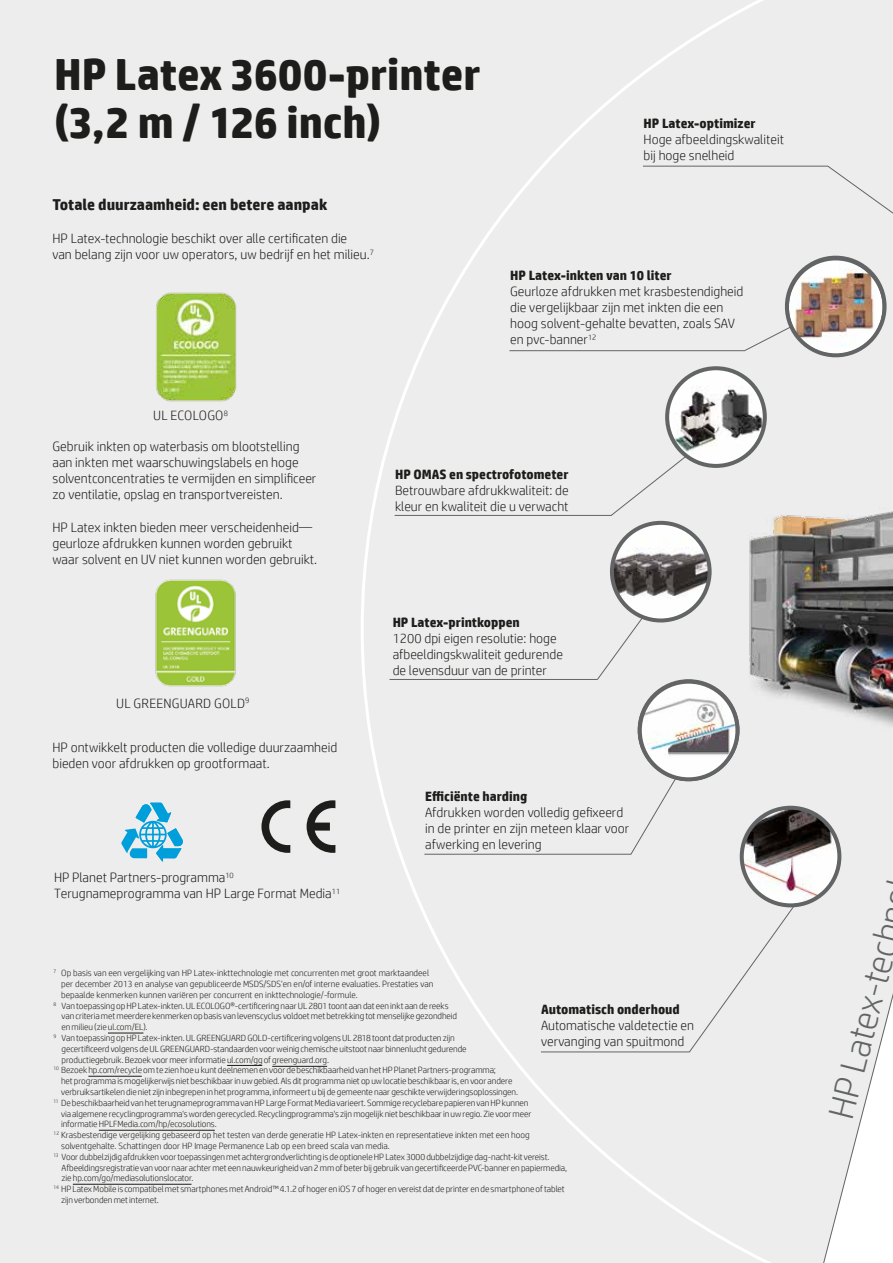
<style>
.page{position:relative;width:893px;height:1263px;background:#ededed}
.page>*{position:absolute;margin:0;border:0;box-sizing:border-box;transform-origin:0 0}
.t1{font:700 45px/48px "HP Simplified";color:#1d1d1b}
.t2{font:300 36px "HP Simplified";color:#626465}
.t3{font:700 15.75px "HP Simplified";color:#1d1d1b}
.t4{font:300 13.5px/16.2px "HP Simplified";color:#1d1d1b}
.t5{font:700 13.5px "HP Simplified";color:#1d1d1b}
.t6{font:300 9px "HP Simplified";letter-spacing:-.01em;color:#1d1d1b}
</style>
<div class="page">
<hr style="left:643px;top:166px;width:185px;height:1px;background:#626465">
<div style="left:827px;top:166px;width:66px;height:70px;background:#ededed"></div>
<svg style="left:819px;top:825px;width:74px;height:438px"></svg>
<div style="left:144px;top:0;width:662px;height:1263px;background:#ededed"></div>
<div style="left:95px;top:0;width:49px;height:1263px;background:#ededed"></div>
<img style="left:741px;top:402px;width:152px;height:379px">
<hr style="left:108px;top:1033px;width:35px;height:1px;background:#1d1d1b">
<hr style="left:227px;top:1065px;width:35px;height:1px;background:#1d1d1b">
<hr style="left:272px;top:1066px;width:55px;height:1px;background:#1d1d1b">
<hr style="left:88px;top:1076px;width:54px;height:1px;background:#1d1d1b">
<hr style="left:99px;top:1130px;width:116px;height:1px;background:#1d1d1b">
<hr style="left:73px;top:1184px;width:118px;height:1px;background:#1d1d1b">
<img style="left:744px;top:252px;width:146px;height:109px">
<img style="left:612px;top:523px;width:98px;height:97px;border-radius:49px">
<div style="left:610px;top:521px;width:102px;height:101px;border:4px solid #626465;border-radius:50%"></div>
<img style="left:640px;top:682px;width:97px;height:97px;border-radius:49px">
<div style="left:638px;top:680px;width:101px;height:101px;border:4px solid #626465;border-radius:50%"></div>
<img style="left:743px;top:808px;width:95px;height:97px">
<div style="left:740px;top:806px;width:101px;height:101px;border:4px solid #626465;border-radius:50%"></div>
<img style="left:667px;top:368px;width:98px;height:97px">
<div style="left:665px;top:366px;width:102px;height:102px;border:4px solid #626465;border-radius:50%"></div>
<img style="left:151px;top:286px;width:94px;height:123px">
<img style="left:149px;top:572px;width:91px;height:123px">
<svg style="left:261px;top:800px;width:29px;height:53px;background:#9e9e9e"></svg>
<svg style="left:307px;top:800px;width:28px;height:53px"></svg>
<svg style="left:121px;top:803px;width:62px;height:58px;background:#87cbe5"></svg>
<h1 class="t1" style="left:54px;top:50px;width:428px">HP Latex 3600-printer (3,2 m / 126 inch)</h1>
<h3 class="t3" style="left:52px;top:195px;width:276px">Totale duurzaamheid: een betere aanpak</h3>
<h3 class="t4" style="left:52px;top:230px;width:323px">HP Latex-technologie beschikt over alle certificaten die<br>van belang zijn voor uw operators, uw bedrijf en het milieu.<sup>7</sup></h3>
<h3 class="t4" style="left:153px;top:407px;width:76px">UL ECOLOGO<sup>8</sup></h3>
<h3 class="t5" style="left:644px;top:115px;width:114px">HP Latex-optimizer</h3>
<h3 class="t4" style="left:644px;top:131px;width:142px">Hoge afbeeldingskwaliteit bij hoge snelheid</h3>
<h3 class="t5" style="left:510px;top:267px;width:163px">HP Latex-inkten van 10 liter</h3>
<h3 class="t4" style="left:510px;top:283px;width:235px">Geurloze afdrukken met krasbestendigheid die vergelijkbaar zijn met inkten die een hoog solvent-gehalte bevatten, zoals SAV en pvc-banner<sup>12</sup></h3>
<h3 class="t4" style="left:52px;top:438px;width:265px">Gebruik inkten op waterbasis om blootstelling aan inkten met waarschuwingslabels en hoge solventconcentraties te vermijden en simplificeer zo ventilatie, opslag en transportvereisten.</h3>
<h3 class="t4" style="left:52px;top:519px;width:266px">HP Latex inkten bieden meer verscheidenheid— geurloze afdrukken kunnen worden gebruikt waar solvent en UV niet kunnen worden gebruikt.</h3>
<h3 class="t4" style="left:116px;top:695px;width:135px">UL GREENGUARD GOLD<sup>9</sup></h3>
<h3 class="t4" style="left:52px;top:739px;width:286px">HP ontwikkelt producten die volledige duurzaamheid bieden voor afdrukken op grootformaat.</h3>
<h3 class="t4" style="left:54px;top:869px;width:288px">HP Planet Partners-programma<sup>10<br></sup>Terugnameprogramma van HP Large Format Media<sup>11</sup></h3>
<h3 class="t5" style="left:395px;top:466px;width:175px">HP OMAS en spectrofotometer</h3>
<h3 class="t4" style="left:395px;top:482px;width:175px">Betrouwbare afdrukkwaliteit: de kleur en kwaliteit die u verwacht</h3>
<h3 class="t5" style="left:393px;top:614px;width:129px">HP Latex-printkoppen</h3>
<h3 class="t4" style="left:393px;top:630px;width:172px">1200 dpi eigen resolutie: hoge afbeeldingskwaliteit gedurende de levensduur van de printer</h3>
<h3 class="t5" style="left:425px;top:788px;width:104px">Efficiënte harding</h3>
<h3 class="t4" style="left:425px;top:804px;width:205px">Afdrukken worden volledig gefixeerd in de printer en zijn meteen klaar voor afwerking en levering</h3>
<p class="t6" style="left:54px;top:968px;width:377px"><sup>7</sup> Op basis van een vergelijking van HP Latex-inkttechnologie met concurrenten met groot marktaandeel</p>
<p class="t6" style="left:61px;top:979px;width:373px">per december 2013 en analyse van gepubliceerde MSDS/SDS'en en/of interne evaluaties. Prestaties van</p>
<p class="t6" style="left:61px;top:989px;width:298px">bepaalde kenmerken kunnen variëren per concurrent en inkttechnologie/-formule.</p>
<p class="t6" style="left:54px;top:1000px;width:397px"><sup>8</sup> Van toepassing op HP Latex-inkten. UL ECOLOGO®-certificering naar UL 2801 toont aan dat een inkt aan de reeks</p>
<p class="t6" style="left:62px;top:1011px;width:397px">van criteria met meerdere kenmerken op basis van levenscyclus voldoet met betrekking tot menselijke gezondheid</p>
<p class="t6" style="left:62px;top:1022px;width:88px">en milieu (zie ul.com/EL).</p>
<p class="t6" style="left:54px;top:1033px;width:403px"><sup>9</sup> Van toepassing op HP Latex-inkten. UL GREENGUARD GOLD-certificering volgens UL 2818 toont dat producten zijn</p>
<p class="t6" style="left:62px;top:1043px;width:406px">gecertificeerd volgens de UL GREENGUARD-standaarden voor weinig chemische uitstoot naar binnenlucht gedurende</p>
<p class="t6" style="left:62px;top:1054px;width:269px">productiegebruik. Bezoek voor meer informatie ul.com/gg of greenguard.org.</p>
<p class="t6" style="left:54px;top:1065px;width:444px"><sup>10</sup> Bezoek hp.com/recycle om te zien hoe u kunt deelnemen en voor de beschikbaarheid van het HP Planet Partners-programma;</p>
<p class="t6" style="left:61px;top:1076px;width:453px">het programma is mogelijkerwijs niet beschikbaar in uw gebied. Als dit programma niet op uw locatie beschikbaar is, en voor andere</p>
<p class="t6" style="left:61px;top:1087px;width:459px">verbruiksartikelen die niet zijn inbegrepen in het programma, informeert u bij de gemeente naar geschikte verwijderingsoplossingen.</p>
<p class="t6" style="left:54px;top:1097px;width:476px"><sup>11</sup> De beschikbaarheid van het terugnameprogramma van HP Large Format Media varieert. Sommige recyclebare papieren van HP kunnen</p>
<p class="t6" style="left:61px;top:1108px;width:472px">via algemene recyclingprogramma's worden gerecycled. Recyclingprogramma's zijn mogelijk niet beschikbaar in uw regio. Zie voor meer</p>
<p class="t6" style="left:61px;top:1119px;width:157px">informatie HPLFMedia.com/hp/ecosolutions.</p>
<p class="t6" style="left:54px;top:1130px;width:478px"><sup>12</sup> Krasbestendige vergelijking gebaseerd op het testen van derde generatie HP Latex-inkten en representatieve inkten met een hoog</p>
<p class="t6" style="left:61px;top:1141px;width:330px">solventgehalte. Schattingen door HP Image Permanence Lab op een breed scala van media.</p>
<p class="t6" style="left:54px;top:1151px;width:497px"><sup>13</sup> Voor dubbelzijdig afdrukken voor toepassingen met achtergrondverlichting is de optionele HP Latex 3000 dubbelzijdige dag-nacht-kit vereist.</p>
<p class="t6" style="left:62px;top:1162px;width:507px">Afbeeldingsregistratie van voor naar achter met een nauwkeurigheid van 2 mm of beter bij gebruik van gecertificeerde PVC-banner en papiermedia,</p>
<p class="t6" style="left:62px;top:1173px;width:133px">zie hp.com/go/mediasolutionslocator.</p>
<p class="t6" style="left:54px;top:1184px;width:513px"><sup>14</sup> HP Latex Mobile is compatibel met smartphones met Android™ 4.1.2 of hoger en iOS 7 of hoger en vereist dat de printer en de smartphone of tablet</p>
<p class="t6" style="left:61px;top:1195px;width:99px">zijn verbonden met internet.</p>
<h3 class="t5" style="left:541px;top:1001px;width:140px">Automatisch onderhoud</h3>
<h3 class="t4" style="left:541px;top:1017px;width:154px">Automatische valdetectie en vervanging van spuitmond</h3>
<h2 class="t2" style="left:821px;top:1113px;width:202px;rotate:-76deg">HP Latex-tech</h2>
</div>
